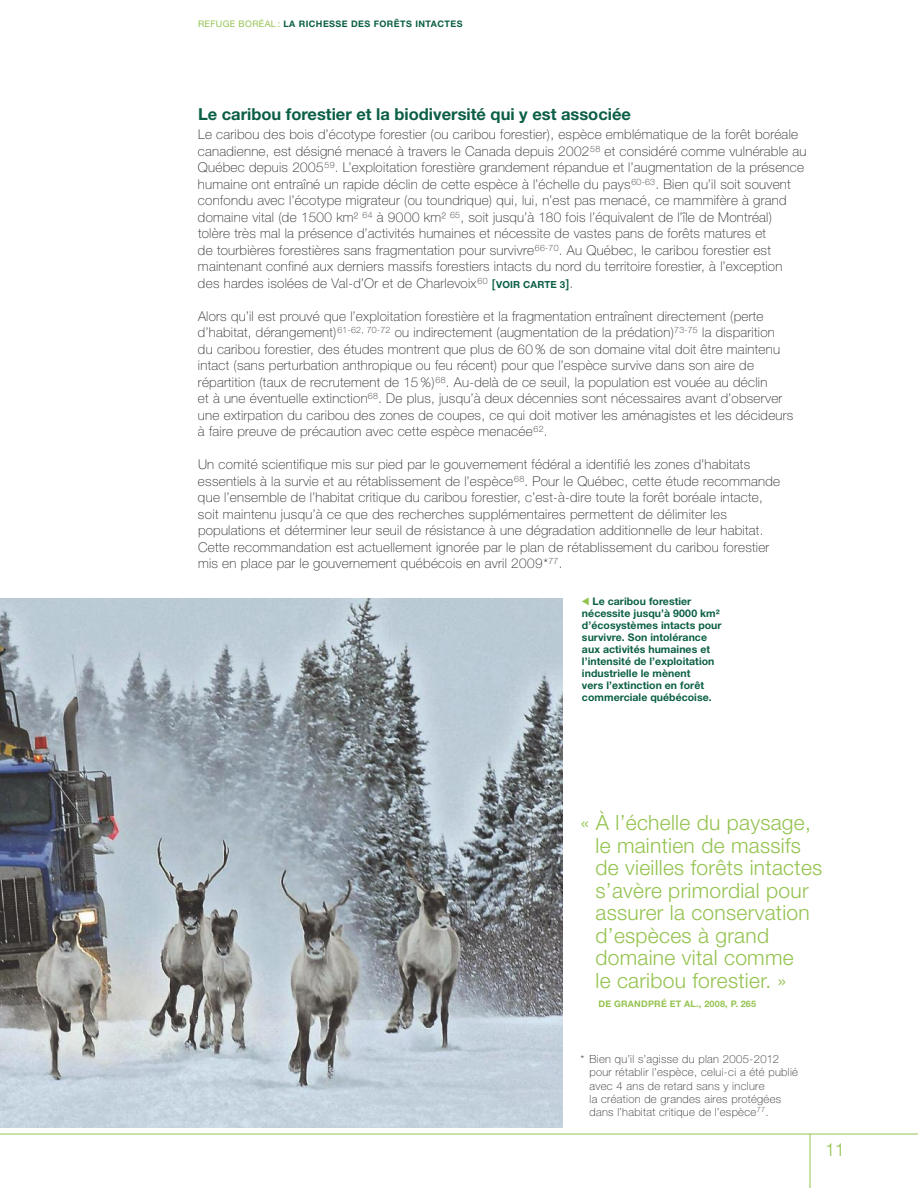
<style>
.page{position:relative;width:918px;height:1188px;background:#fff}
.page>*{position:absolute;margin:0;border:0;box-sizing:border-box;transform-origin:0 0}
.t1{font:300 21px/22.5px "Helvetica Neue";letter-spacing:.015em;color:#94c34f}
.t2{font:300 18px "Helvetica Neue";color:#94c34f}
.t3{font:700 16.5px "Helvetica Neue";color:#0b5f46}
.t4{font:100 13.5px/16.5px "Helvetica Neue";letter-spacing:.02em;color:#272627}
.t5{font:100 11.25px/13.2px "Helvetica Neue";letter-spacing:.03em;color:#272627}
.t6{font:700 10.5px/12px "Helvetica Neue";letter-spacing:.005em;color:#0b5f46}
.t7{font:700 9px "Helvetica Neue";letter-spacing:.05em;color:#0b5f46}
.t8{font:700 9px "Helvetica Neue";letter-spacing:.025em;color:#94c34f}
.s1{font-weight:400;color:#94c34f}
.s2{font-weight:500;font-size:12px;color:#0b5f46}
.s3{font-weight:700;font-size:9.75px;color:#0b5f46}
</style>
<div class="page">
<img style="left:0;top:599px;width:562px;height:529px">
<hr style="left:810px;top:1134px;width:1px;height:54px;background:#94c34f">
<hr style="left:0;top:1134px;width:918px;height:1px;background:#94c34f">
<p class="t7" style="left:198px;top:21px;width:266px"><span class="s1">REFUGE BORÉAL :</span> LA RICHESSE DES FORÊTS INTACTES</p>
<p class="t3" style="left:198px;top:108px;width:435px">Le caribou forestier et la biodiversité qui y est associée</p>
<p class="t4" style="left:198px;top:127px;width:610px">Le caribou des bois d’écotype forestier (ou caribou forestier), espèce emblématique de la forêt boréale canadienne, est désigné menacé à travers le Canada depuis 2002<sup>58</sup> et considéré comme vulnérable au Québec depuis 2005<sup>59</sup>. L’exploitation forestière grandement répandue et l’augmentation de la présence humaine ont entraîné un rapide déclin de cette espèce à l’échelle du pays<sup>60-63</sup>. Bien qu’il soit souvent confondu avec l’écotype migrateur (ou toundrique) qui, lui, n’est pas menacé, ce mammifère à grand domaine vital (de 1500 km² <sup>64</sup> à 9000 km² <sup>65</sup>, soit jusqu’à 180 fois l’équivalent de l’île de Montréal) tolère très mal la présence d’activités humaines et nécessite de vastes pans de forêts matures et<br>de tourbières forestières sans fragmentation pour survivre<sup>66-70</sup>. Au Québec, le caribou forestier est maintenant confiné aux derniers massifs forestiers intacts du nord du territoire forestier, à l’exception des hardes isolées de Val-d’Or et de Charlevoix<sup>60</sup> <span class="s2">[</span><span class="s3">VOIR CARTE 3</span><span class="s2">]</span>.</p>
<p class="t4" style="left:198px;top:309px;width:597px">Alors qu’il est prouvé que l’exploitation forestière et la fragmentation entraînent directement (perte d’habitat, dérangement)<sup>61-62,</sup> <sup>70-72</sup> ou indirectement (augmentation de la prédation)<sup>73-75</sup> la disparition<br>du caribou forestier, des études montrent que plus de 60 % de son domaine vital doit être maintenu intact (sans perturbation anthropique ou feu récent) pour que l’espèce survive dans son aire de répartition (taux de recrutement de 15 %)<sup>68</sup>. Au-delà de ce seuil, la population est vouée au déclin<br>et à une éventuelle extinction<sup>68</sup>. De plus, jusqu’à deux décennies sont nécessaires avant d’observer une extirpation du caribou des zones de coupes, ce qui doit motiver les aménagistes et les décideurs à faire preuve de précaution avec cette espèce menacée<sup>62</sup>.</p>
<p class="t4" style="left:198px;top:457px;width:584px">Un comité scientifique mis sur pied par le gouvernement fédéral a identifié les zones d’habitats essentiels à la survie et au rétablissement de l’espèce<sup>68</sup>. Pour le Québec, cette étude recommande que l’ensemble de l’habitat critique du caribou forestier, c’est-à-dire toute la forêt boréale intacte, soit maintenu jusqu’à ce que des recherches supplémentaires permettent de délimiter les populations et déterminer leur seuil de résistance à une dégradation additionnelle de leur habitat.<br>Cette recommandation est actuellement ignorée par le plan de rétablissement du caribou forestier mis en place par le gouvernement québécois en avril 2009*<sup>77</sup>.</p>
<p class="t6" style="left:582px;top:596px;width:141px;text-indent:11px">Le caribou forestier nécessite jusqu’à 9000 km² d’écosystèmes intacts pour survivre. Son intolérance aux activités humaines et l’intensité de l’exploitation industrielle le mènent<br>vers l’extinction en forêt commerciale québécoise.</p>
<h1 class="t1" style="left:595px;top:814px;width:228px;text-indent:-15px">« À l’échelle du paysage, le maintien de massifs de vieilles forêts intactes s’avère primordial pour assurer la conservation d’espèces à grand domaine vital comme<br>le caribou forestier. »</h1>
<p class="t8" style="left:598px;top:1001px;width:159px">DE GRANDPRÉ ET AL., 2008, P. 265</p>
<p class="t5" style="left:590px;top:1054px;width:210px;text-indent:-9px">* Bien qu’il s’agisse du plan 2005-2012 pour rétablir l’espèce, celui-ci a été publié avec 4 ans de retard sans y inclure<br>la création de grandes aires protégées dans l’habitat critique de l’espèce<sup>77</sup>.</p>
<h2 class="t2" style="left:825px;top:1143px;width:21px">11</h2>
</div>
